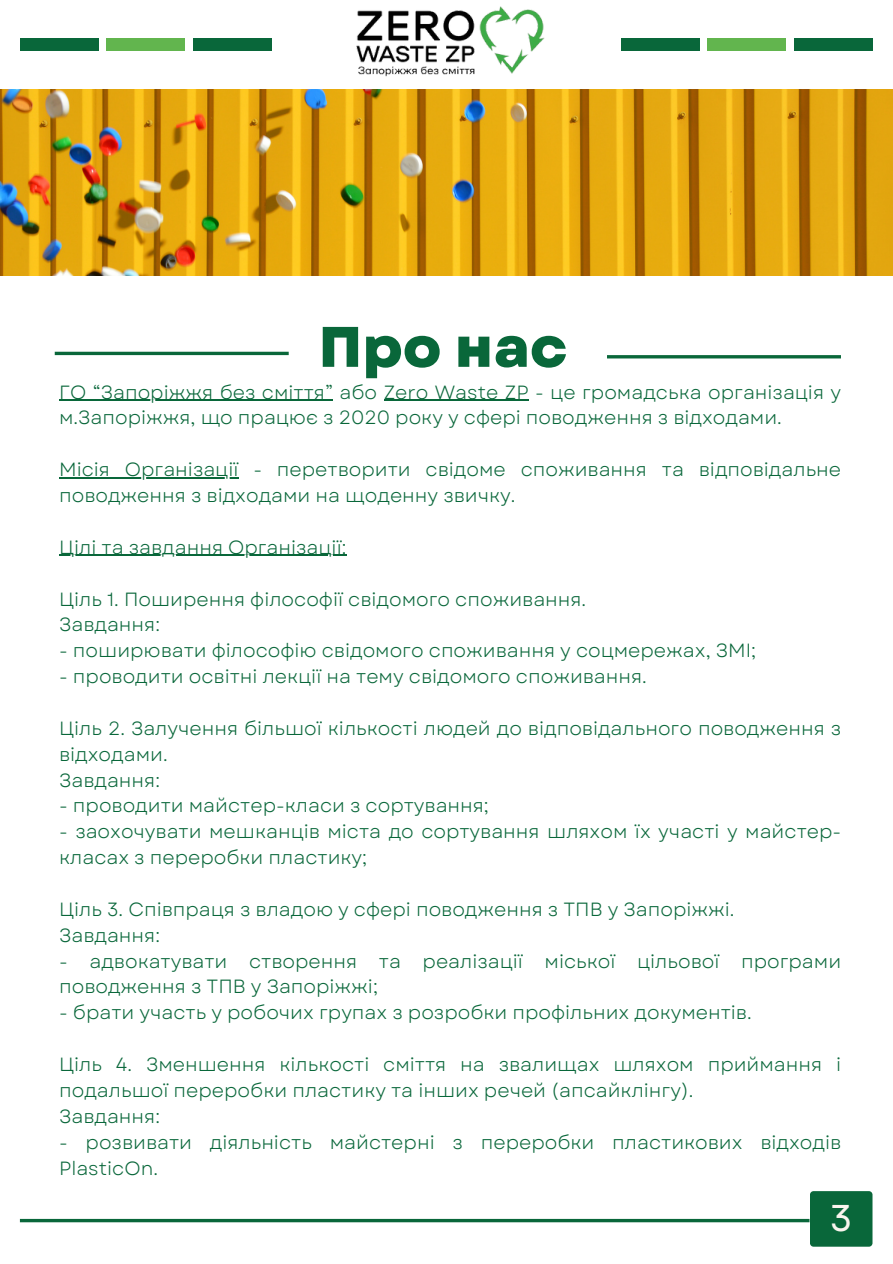
<style>
.page{position:relative;width:893px;height:1264px;background:#fff}
.page>*{position:absolute;margin:0;border:0;box-sizing:border-box;transform-origin:0 0}
.t1{font:800 57px "Garet";color:#09673a}
.t2{font:37.2px "Garet";color:#faf5ee}
.t3{font:19.05px/25.8px "Garet";color:#09673a}
</style>
<div class="page">
<img style="left:0;top:89px;width:892px;height:187px">
<div style="left:809px;top:1191px;width:63px;height:55px;background:#09673a;border-radius:4px"></div>
<hr style="left:607px;top:355px;width:233px;height:3px;background:#09673a">
<hr style="left:55px;top:352px;width:234px;height:3px;background:#09673a">
<hr style="left:59px;top:400px;width:274px;height:1px;background:#09673a">
<hr style="left:383px;top:400px;width:145px;height:1px;background:#09673a">
<hr style="left:59px;top:477px;width:179px;height:1px;background:#09673a">
<hr style="left:59px;top:555px;width:287px;height:1px;background:#09673a">
<div style="left:621px;top:38px;width:78px;height:12px;background:#09673a"></div>
<div style="left:707px;top:38px;width:78px;height:12px;background:#62b54e"></div>
<div style="left:794px;top:38px;width:78px;height:12px;background:#09673a"></div>
<div style="left:20px;top:38px;width:78px;height:12px;background:#09673a"></div>
<div style="left:106px;top:38px;width:79px;height:12px;background:#62b54e"></div>
<div style="left:193px;top:38px;width:78px;height:12px;background:#09673a"></div>
<svg style="left:20px;top:1218px;width:789px;height:4px;background:#418967"></svg>
<img style="left:338px;top:6px;width:224px;height:95px">
<p class="t1" style="left:318px;top:306px;width:250px">Про нас</p>
<p class="t3" style="left:59px;top:379px;width:783px">ГО “Запоріжжя без сміття” або Zero Waste ZP - це громадська організація у м.Запоріжжя, що працює з 2020 року у сфері поводження з відходами.</p>
<p class="t3" style="left:59px;top:456px;width:783px">Місія Організації - перетворити свідоме споживання та відповідальне поводження з відходами на щоденну звичку.</p>
<p class="t3" style="left:59px;top:534px;width:289px">Цілі та завдання Організації:</p>
<p class="t3" style="left:59px;top:586px;width:528px">Ціль 1. Поширення філософії свідомого споживання.</p>
<p class="t3" style="left:59px;top:612px;width:102px">Завдання:</p>
<p class="t3" style="left:59px;top:637px;width:698px">- поширювати філософію свідомого споживання у соцмережах, ЗМІ;</p>
<p class="t3" style="left:59px;top:663px;width:589px">- проводити освітні лекції на тему свідомого споживання.</p>
<p class="t3" style="left:59px;top:715px;width:783px">Ціль 2. Залучення більшої кількості людей до відповідального поводження з відходами.</p>
<p class="t3" style="left:59px;top:767px;width:102px">Завдання:</p>
<p class="t3" style="left:59px;top:793px;width:431px">- проводити майстер-класи з сортування;</p>
<p class="t3" style="left:59px;top:818px;width:783px">- заохочувати мешканців міста до сортування шляхом їх участі у майстер&shy;класах з переробки пластику;</p>
<p class="t3" style="left:59px;top:896px;width:676px">Ціль 3. Співпраця з владою у сфері поводження з ТПВ у Запоріжжі.</p>
<p class="t3" style="left:59px;top:922px;width:102px">Завдання:</p>
<p class="t3" style="left:59px;top:948px;width:783px">- адвокатувати створення та реалізації міської цільової програми поводження з ТПВ у Запоріжжі;</p>
<p class="t3" style="left:59px;top:999px;width:694px">- брати участь у робочих групах з розробки профільних документів.</p>
<p class="t3" style="left:59px;top:1051px;width:783px">Ціль 4. Зменшення кількості сміття на звалищах шляхом приймання і подальшої переробки пластику та інших речей (апсайклінгу).</p>
<p class="t3" style="left:59px;top:1103px;width:102px">Завдання:</p>
<p class="t3" style="left:59px;top:1129px;width:783px">- розвивати діяльність майстерні з переробки пластикових відходів<br>PlasticOn.</p>
<p class="t2" style="left:829px;top:1190px;width:24px">3</p>
</div>
